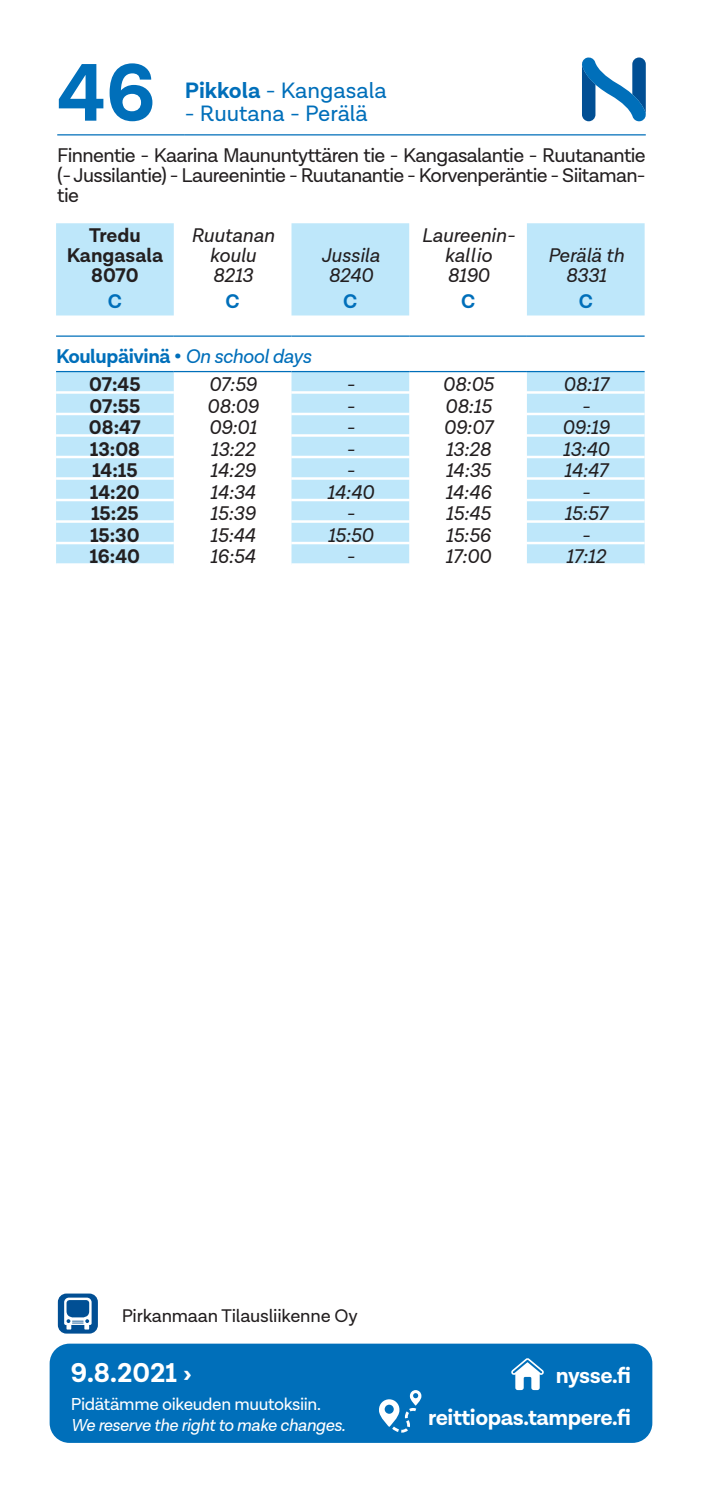
<style>
.page{position:relative;width:702px;height:1489px;background:#fff}
.page>*{position:absolute;margin:0;border:0;box-sizing:border-box;transform-origin:0 0}
.t1{font:700 82.5px "Lota Grotesque";color:#006fba}
.t2{font:700 27.5px "Lota Grotesque";color:#fff}
.t3{font:22.5px "Lota Grotesque";color:#006fba}
.t4{font:700 22.5px/42.2px "Lota Grotesque";letter-spacing:-.02em;color:#fff;text-align:right}
.t5{font:italic 20px/20px "Lota Grotesque";color:#231f20;text-align:center}
.t6{font:20px/20px "Lota Grotesque";letter-spacing:-.03em;color:#231f20;text-align:justify}
.t7{font:700 20px/20px "Lota Grotesque";color:#231f20;text-align:center}
.t8{font:700 20px/27.8px "Lota Grotesque";letter-spacing:-.02em;color:#006fba}
.t9{font:18.5px "Lota Grotesque";letter-spacing:-.01em;color:#231f20}
.t10{font:italic 17.5px "Lota Grotesque";letter-spacing:-.02em;color:#fff}
.t11{font:17.5px "Lota Grotesque";letter-spacing:-.02em;color:#fff}
.s1{font-weight:700}
.s2{font-weight:400;font-style:italic}
.s3{color:#231f20}
</style>
<div class="page">
<div style="left:50px;top:1343px;width:602px;height:99px;background:#006fba;border-radius:20px"></div>
<svg style="left:379px;top:1390px;width:42px;height:42px"></svg>
<svg style="left:511px;top:1358px;width:33px;height:31px"></svg>
<svg style="left:582px;top:57px;width:64px;height:64px"></svg>
<hr style="left:57px;top:134px;width:128px;height:1px;background:#006fba">
<hr style="left:185px;top:134px;width:460px;height:1px;background:#006fba">
<svg style="left:56px;top:223px;width:588px;height:92px;fill:#bee7fa"></svg>
<svg style="left:56px;top:372px;width:588px;height:191px;fill:#bee7fa"></svg>
<hr style="left:56px;top:391px;width:118px;height:3px;background:#fff">
<hr style="left:174px;top:391px;width:117px;height:3px;background:#fff">
<hr style="left:291px;top:391px;width:118px;height:3px;background:#fff">
<hr style="left:409px;top:391px;width:118px;height:3px;background:#fff">
<hr style="left:527px;top:391px;width:117px;height:3px;background:#fff">
<hr style="left:56px;top:413px;width:118px;height:2px;background:#fff">
<hr style="left:174px;top:413px;width:117px;height:2px;background:#fff">
<hr style="left:291px;top:413px;width:118px;height:2px;background:#fff">
<hr style="left:409px;top:413px;width:118px;height:2px;background:#fff">
<hr style="left:527px;top:413px;width:117px;height:2px;background:#fff">
<hr style="left:56px;top:434px;width:118px;height:3px;background:#fff">
<hr style="left:174px;top:434px;width:117px;height:3px;background:#fff">
<hr style="left:291px;top:434px;width:118px;height:3px;background:#fff">
<hr style="left:409px;top:434px;width:118px;height:3px;background:#fff">
<hr style="left:527px;top:434px;width:117px;height:3px;background:#fff">
<hr style="left:56px;top:456px;width:118px;height:2px;background:#fff">
<hr style="left:174px;top:456px;width:117px;height:2px;background:#fff">
<hr style="left:291px;top:456px;width:118px;height:2px;background:#fff">
<hr style="left:409px;top:456px;width:118px;height:2px;background:#fff">
<hr style="left:527px;top:456px;width:117px;height:2px;background:#fff">
<hr style="left:56px;top:477px;width:118px;height:3px;background:#fff">
<hr style="left:174px;top:477px;width:117px;height:3px;background:#fff">
<hr style="left:291px;top:477px;width:118px;height:3px;background:#fff">
<hr style="left:409px;top:477px;width:118px;height:3px;background:#fff">
<hr style="left:527px;top:477px;width:117px;height:3px;background:#fff">
<hr style="left:56px;top:499px;width:118px;height:2px;background:#fff">
<hr style="left:174px;top:499px;width:117px;height:2px;background:#fff">
<hr style="left:291px;top:499px;width:118px;height:2px;background:#fff">
<hr style="left:409px;top:499px;width:118px;height:2px;background:#fff">
<hr style="left:527px;top:499px;width:117px;height:2px;background:#fff">
<hr style="left:56px;top:520px;width:118px;height:3px;background:#fff">
<hr style="left:174px;top:520px;width:117px;height:3px;background:#fff">
<hr style="left:291px;top:520px;width:118px;height:3px;background:#fff">
<hr style="left:409px;top:520px;width:118px;height:3px;background:#fff">
<hr style="left:527px;top:520px;width:117px;height:3px;background:#fff">
<hr style="left:56px;top:542px;width:118px;height:2px;background:#fff">
<hr style="left:174px;top:542px;width:117px;height:2px;background:#fff">
<hr style="left:291px;top:542px;width:118px;height:2px;background:#fff">
<hr style="left:409px;top:542px;width:118px;height:2px;background:#fff">
<hr style="left:527px;top:542px;width:117px;height:2px;background:#fff">
<hr style="left:56px;top:335px;width:118px;height:2px;background:#006fba">
<hr style="left:174px;top:335px;width:117px;height:2px;background:#006fba">
<hr style="left:291px;top:335px;width:118px;height:2px;background:#006fba">
<hr style="left:409px;top:335px;width:118px;height:2px;background:#006fba">
<hr style="left:527px;top:335px;width:117px;height:2px;background:#006fba">
<hr style="left:56px;top:371px;width:118px;height:1px;background:#006fba">
<hr style="left:174px;top:371px;width:117px;height:1px;background:#006fba">
<hr style="left:291px;top:371px;width:118px;height:1px;background:#006fba">
<hr style="left:409px;top:371px;width:118px;height:1px;background:#006fba">
<hr style="left:527px;top:371px;width:117px;height:1px;background:#006fba">
<div style="left:58px;top:1293px;width:40px;height:40px;background:#014f94;border-radius:9px"></div>
<svg style="left:64px;top:1297px;width:28px;height:32px"></svg>
<h1 class="t1" style="left:57px;top:45px;width:100px">46</h1>
<p class="t3" style="left:185px;top:78px;width:203px"><span class="s1">Pikkola</span> - Kangasala</p>
<p class="t3" style="left:185px;top:100px;width:184px">- Ruutana - Perälä</p>
<p class="t6" style="left:57px;top:145px;width:590px">Finnentie - Kaarina Maununtyttären tie - Kangasalantie - Ruutanantie (- Jussilantie) - Laureenintie - Ruutanantie - Korvenperäntie - Siitaman&shy;tie</p>
<p class="t7" style="left:67px;top:226px;width:98px">Tredu<br>Kangasala<br>8070</p>
<p class="t5" style="left:191px;top:226px;width:85px">Ruutanan koulu<br>8213</p>
<p class="t5" style="left:321px;top:246px;width:60px">Jussila<br>8240</p>
<p class="t5" style="left:421px;top:226px;width:95px">Laureenin&shy;kallio<br>8190</p>
<p class="t5" style="left:547px;top:246px;width:78px">Perälä th<br>8331</p>
<p class="t8" style="left:108px;top:288px;width:16px">C</p>
<p class="t8" style="left:225px;top:288px;width:16px">C</p>
<p class="t8" style="left:343px;top:288px;width:16px">C</p>
<p class="t8" style="left:461px;top:288px;width:16px">C</p>
<p class="t8" style="left:578px;top:288px;width:16px">C</p>
<p class="t8" style="left:89px;top:343px;width:223px;text-indent:-33px">Koulupäivinä • <span class="s2">On school days<br></span><span class="s3">07:45</span></p>
<p class="t5" style="left:209px;top:375px;width:49px">07:59</p>
<p class="t5" style="left:346px;top:375px;width:10px">-</p>
<p class="t5" style="left:442px;top:375px;width:52px">08:05</p>
<p class="t5" style="left:563px;top:375px;width:47px">08:17</p>
<p class="t7" style="left:89px;top:396px;width:52px">07:55</p>
<p class="t5" style="left:207px;top:396px;width:53px">08:09</p>
<p class="t5" style="left:346px;top:396px;width:10px">-</p>
<p class="t5" style="left:445px;top:396px;width:48px">08:15</p>
<p class="t5" style="left:581px;top:396px;width:10px">-</p>
<p class="t7" style="left:89px;top:418px;width:53px">08:47</p>
<p class="t5" style="left:209px;top:418px;width:49px">09:01</p>
<p class="t5" style="left:346px;top:418px;width:10px">-</p>
<p class="t5" style="left:443px;top:418px;width:50px">09:07</p>
<p class="t5" style="left:562px;top:418px;width:48px">09:19</p>
<p class="t7" style="left:90px;top:439px;width:52px">13:08</p>
<p class="t5" style="left:210px;top:439px;width:46px">13:22</p>
<p class="t5" style="left:346px;top:439px;width:10px">-</p>
<p class="t5" style="left:445px;top:439px;width:47px">13:28</p>
<p class="t5" style="left:562px;top:439px;width:48px">13:40</p>
<p class="t7" style="left:92px;top:461px;width:47px">14:15</p>
<p class="t5" style="left:210px;top:461px;width:47px">14:29</p>
<p class="t5" style="left:346px;top:461px;width:10px">-</p>
<p class="t5" style="left:445px;top:461px;width:47px">14:35</p>
<p class="t5" style="left:564px;top:461px;width:45px">14:47</p>
<p class="t7" style="left:90px;top:482px;width:51px">14:20</p>
<p class="t5" style="left:210px;top:482px;width:47px">14:34</p>
<p class="t5" style="left:327px;top:482px;width:48px">14:40</p>
<p class="t5" style="left:445px;top:482px;width:47px">14:46</p>
<p class="t5" style="left:581px;top:482px;width:10px">-</p>
<p class="t7" style="left:91px;top:504px;width:49px">15:25</p>
<p class="t5" style="left:210px;top:504px;width:47px">15:39</p>
<p class="t5" style="left:346px;top:504px;width:10px">-</p>
<p class="t5" style="left:445px;top:504px;width:46px">15:45</p>
<p class="t5" style="left:564px;top:504px;width:45px">15:57</p>
<p class="t7" style="left:90px;top:525px;width:51px">15:30</p>
<p class="t5" style="left:210px;top:525px;width:47px">15:44</p>
<p class="t5" style="left:327px;top:525px;width:47px">15:50</p>
<p class="t5" style="left:445px;top:525px;width:46px">15:56</p>
<p class="t5" style="left:581px;top:525px;width:10px">-</p>
<p class="t7" style="left:89px;top:547px;width:52px">16:40</p>
<p class="t5" style="left:210px;top:547px;width:47px">16:54</p>
<p class="t5" style="left:346px;top:547px;width:10px">-</p>
<p class="t5" style="left:445px;top:547px;width:47px">17:00</p>
<p class="t5" style="left:565px;top:547px;width:41px">17:12</p>
<p class="t9" style="left:122px;top:1305px;width:238px">Pirkanmaan Tilausliikenne Oy</p>
<h2 class="t2" style="left:71px;top:1356px;width:122px">9.8.2021 ›</h2>
<p class="t11" style="left:71px;top:1393px;width:251px">Pidätämme oikeuden muutoksiin.</p>
<p class="t10" style="left:71px;top:1414px;width:276px">We reserve the right to make changes.</p>
<p class="t4" style="left:428px;top:1354px;width:204px">nysse.fi reittiopas.tampere.fi</p>
</div>
